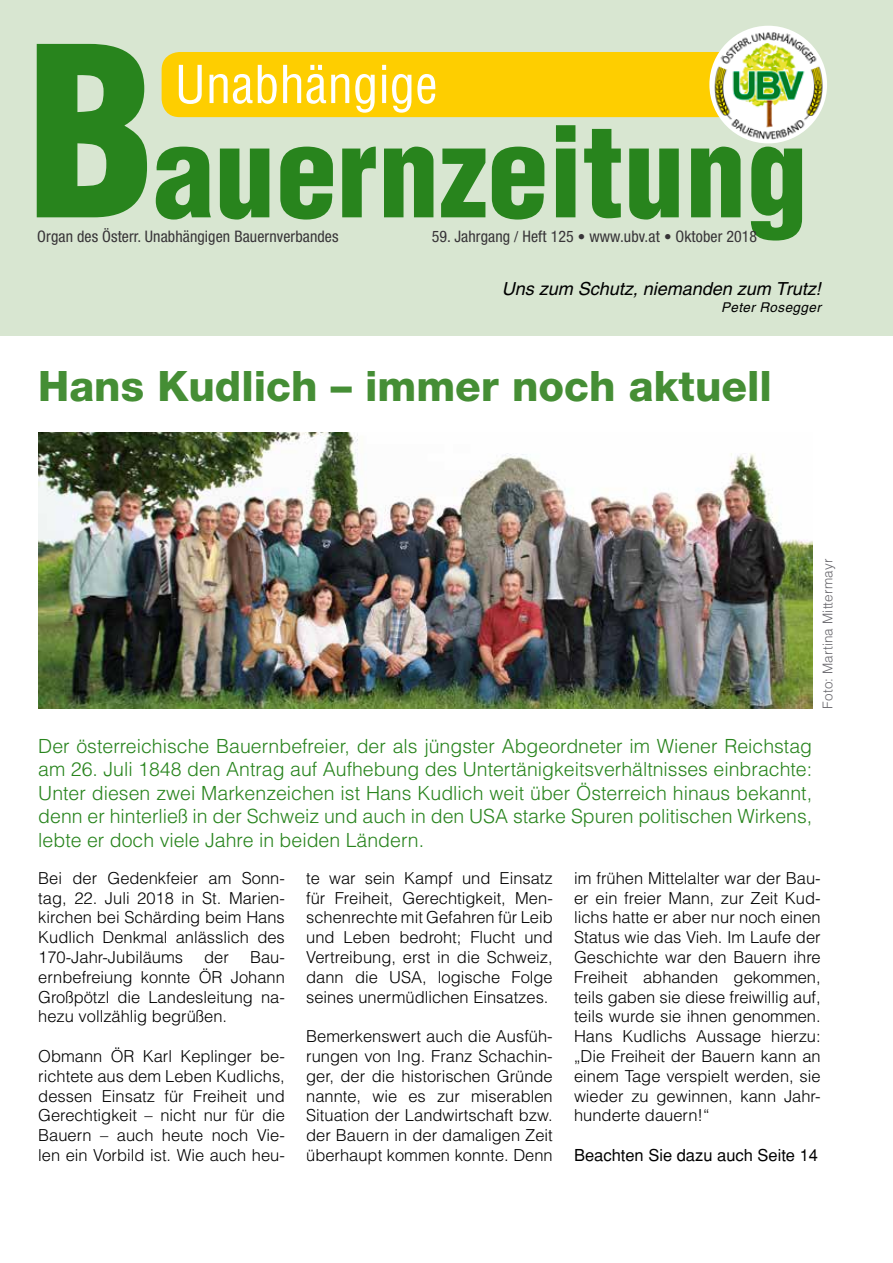
<style>
.page{position:relative;width:893px;height:1263px;background:#fff}
.page>*{position:absolute;margin:0;border:0;box-sizing:border-box;transform-origin:0 0}
.t1{font:900 condensed 231.15px "Helvetica";color:#28841d}
.t2{font:900 condensed 122.85px "Helvetica";color:#28841d}
.t3{font:condensed 51px "Helvetica";color:#fff}
.t4{font:800 42px "Helvetica Neue";color:#458e35}
.t5{font:300 19.5px/23.4px "Helvetica";color:#28841d;text-align:justify}
.t6{font:italic 18px "Helvetica";color:#000}
.t7{font:300 16.5px/19.8px "Helvetica";color:#000;text-align:justify}
.t8{font:16.5px "Helvetica";color:#000}
.t9{font:condensed 15.9px "Helvetica Neue";letter-spacing:.005em;color:#373437}
.t10{font:300 13.5px "Helvetica";letter-spacing:.01em;color:#68676c}
.t11{font:italic 13.5px "Helvetica";letter-spacing:.03em;color:#000}
.s1{font-size:15px}
</style>
<div class="page">
<div style="left:0;top:0;width:893px;height:336px;background:#d8e6d1"></div>
<div style="left:162px;top:52px;width:584px;height:65px;background:#fece00;border-radius:18px"></div>
<img style="left:713px;top:30px;width:111px;height:110px">
<div style="left:709px;top:26px;width:118px;height:117px;border:3px solid #fff;border-radius:50%"></div>
<img style="left:38px;top:433px;width:774px;height:276px">
<h1 class="t1" style="left:27px;top:-12px;width:130px">B</h1>
<p class="t9" style="left:37px;top:227px;width:303px">Organ des Österr. Unabhängigen Bauernverbandes</p>
<h3 class="t3" style="left:175px;top:53px;width:265px">Unabhängige</h3>
<h2 class="t2" style="left:153px;top:96px;width:656px">auernzeitung</h2>
<p class="t9" style="left:432px;top:227px;width:327px">59. Jahrgang <span class="s1">/</span> Heft 125 <span class="s1">•</span> www.ubv.at <span class="s1">•</span> Oktober 2018</p>
<p class="t6" style="left:502px;top:279px;width:321px">Uns zum Schutz, niemanden zum Trutz!</p>
<p class="t11" style="left:721px;top:299px;width:101px">Peter Rosegger</p>
<h3 class="t4" style="left:38px;top:361px;width:735px">Hans Kudlich – immer noch aktuell</h3>
<p class="t10" style="left:819px;top:709px;width:151px;rotate:-90deg">Foto: Martina Mittermayr</p>
<p class="t5" style="left:38px;top:734px;width:775px">Der österreichische Bauernbefreier, der als jüngster Abgeordneter im Wiener Reichstag am 26. Juli 1848 den Antrag auf Aufhebung des Untertänigkeitsverhältnisses einbrachte:<br>Unter diesen zwei Markenzeichen ist Hans Kudlich weit über Österreich hinaus bekannt, denn er hinterließ in der Schweiz und auch in den USA starke Spuren politischen Wirkens, lebte er doch viele Jahre in beiden Ländern.</p>
<p class="t7" style="left:38px;top:867px;width:248px">Bei der Gedenkfeier am Sonn&shy;tag, 22. Juli 2018 in St. Marien&shy;kirchen bei Schärding beim Hans Kudlich Denkmal anlässlich des 170-Jahr-Jubiläums</p>
<p class="t7" style="left:38px;top:947px;width:248px;text-indent:212px">Bau&shy;ernbefreiung konnte ÖR Johann Großpötzl die Landesleitung na&shy;hezu vollzählig begrüßen.</p>
<p class="t7" style="left:38px;top:1046px;width:248px">Obmann ÖR Karl Keplinger be&shy;richtete aus dem Leben Kudlichs, dessen Einsatz für Freiheit und Gerechtigkeit – nicht nur für die Bauern – auch heute noch Vie&shy;len ein Vorbild ist. Wie auch heu-</p>
<p class="t7" style="left:204px;top:947px;width:26px">der</p>
<p class="t7" style="left:306px;top:867px;width:248px">te war sein Kampf und Einsatz für Freiheit, Gerechtigkeit, Men&shy;schenrechte mit Gefahren für Leib und Leben bedroht; Flucht und Vertreibung, erst in die Schweiz, dann die USA, logische Folge seines unermüdlichen Einsatzes.</p>
<p class="t7" style="left:306px;top:1026px;width:248px">Bemerkenswert auch die Ausfüh&shy;rungen von Ing. Franz Schachin&shy;ger, der die historischen Gründe nannte, wie es zur miserablen Situation der Landwirtschaft bzw. der Bauern in der damaligen Zeit überhaupt kommen konnte. Denn</p>
<p class="t7" style="left:574px;top:867px;width:248px">im frühen Mittelalter war der Bau&shy;er ein freier Mann, zur Zeit Kud&shy;lichs hatte er aber nur noch einen Status wie das Vieh. Im Laufe der Geschichte war den Bauern ihre Freiheit abhanden gekommen, teils gaben sie diese freiwillig auf, teils wurde sie ihnen genommen.<br>Hans Kudlichs Aussage hierzu: „Die Freiheit der Bauern kann an einem Tage verspielt werden, sie wieder zu gewinnen, kann Jahr&shy;hunderte dauern!“</p>
<p class="t8" style="left:574px;top:1145px;width:245px">Beachten Sie dazu auch Seite 14</p>
</div>
